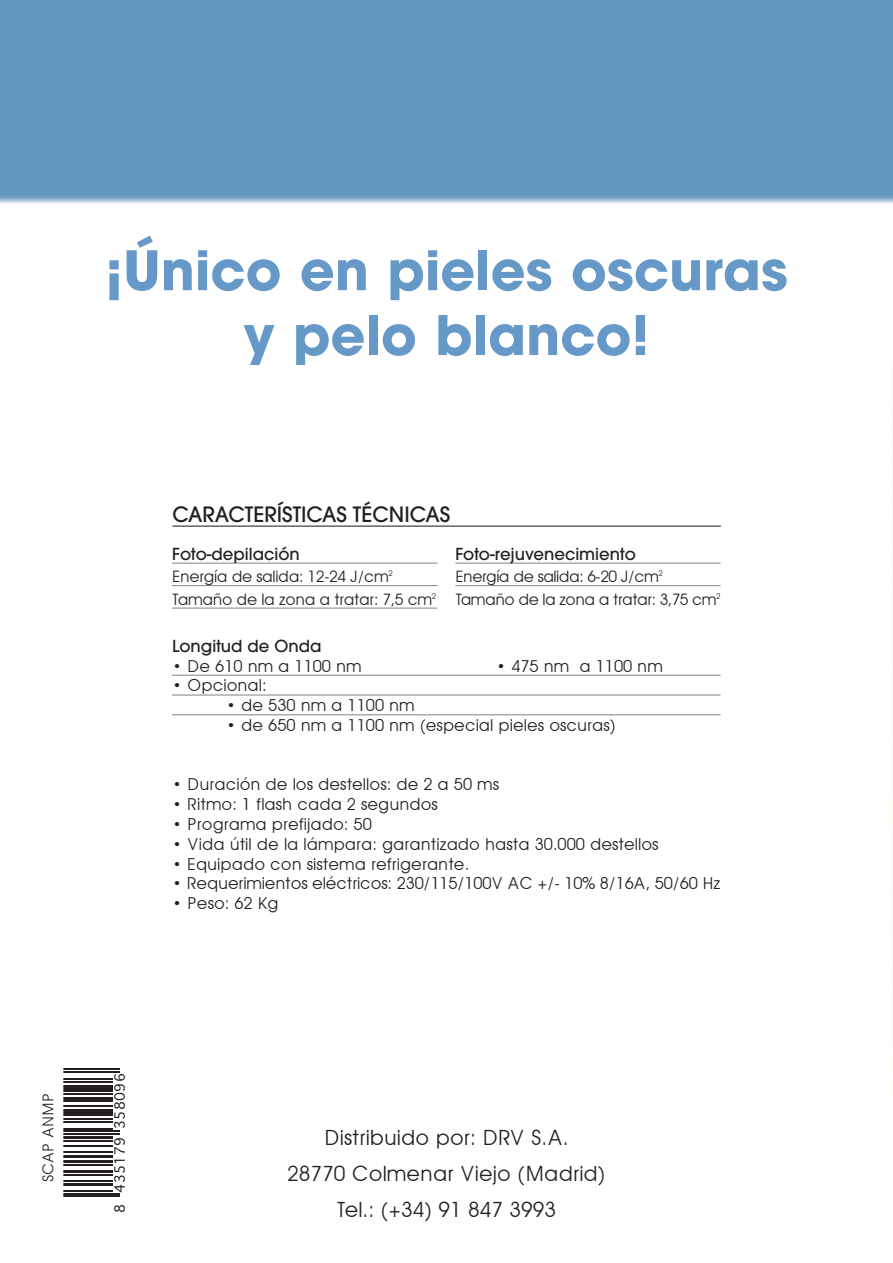
<style>
.page{position:relative;width:893px;height:1263px;background:#fff}
.page>*{position:absolute;margin:0;border:0;box-sizing:border-box;transform-origin:0 0}
.t1{font:700 54px/64.8px "Avant Garde";color:#6799c8;text-align:center}
.t2{font:21px/36px "Avant Garde";color:#231f20;text-align:center}
.t3{font:500 21px "Avant Garde";color:#231f20}
.t4{font:16.5px "Avant Garde";color:#231f20}
.t5{font:500 16.5px "Avant Garde";color:#231f20}
.t6{font:15.75px/22.5px "Avant Garde";letter-spacing:-.035em;color:#231f20}
.t7{font:15px "Avant Garde";color:#231f20}
.t8{font:13.5px "Geneva";letter-spacing:.035em;color:#231f20}
</style>
<div class="page">
<img style="left:0;top:0;width:892px;height:716px">
<hr style="left:172px;top:675px;width:548px;height:1px;background:#808285">
<hr style="left:172px;top:695px;width:548px;height:1px;background:#808285">
<hr style="left:172px;top:714px;width:548px;height:1px;background:#808285">
<hr style="left:172px;top:526px;width:548px;height:1px;background:#231f20">
<hr style="left:172px;top:563px;width:265px;height:1px;background:#808285">
<hr style="left:172px;top:585px;width:265px;height:1px;background:#808285">
<hr style="left:172px;top:608px;width:265px;height:1px;background:#808285">
<hr style="left:455px;top:563px;width:265px;height:1px;background:#808285">
<hr style="left:455px;top:585px;width:265px;height:1px;background:#808285">
<hr style="left:63px;top:1196px;width:56px;height:1px;background:#231f20">
<hr style="left:63px;top:1193px;width:56px;height:1px;background:#231f20">
<hr style="left:63px;top:1190px;width:50px;height:2px;background:#231f20">
<hr style="left:63px;top:1183px;width:50px;height:3px;background:#231f20">
<hr style="left:63px;top:1181px;width:50px;height:1px;background:#231f20">
<hr style="left:63px;top:1174px;width:50px;height:1px;background:#231f20">
<hr style="left:63px;top:1170px;width:50px;height:3px;background:#231f20">
<hr style="left:63px;top:1165px;width:50px;height:1px;background:#231f20">
<hr style="left:63px;top:1161px;width:50px;height:2px;background:#231f20">
<hr style="left:63px;top:1155px;width:50px;height:3px;background:#231f20">
<hr style="left:63px;top:1151px;width:50px;height:1px;background:#231f20">
<hr style="left:63px;top:1146px;width:50px;height:1px;background:#231f20">
<hr style="left:63px;top:1140px;width:50px;height:2px;background:#231f20">
<hr style="left:63px;top:1136px;width:50px;height:3px;background:#231f20">
<hr style="left:63px;top:1134px;width:56px;height:1px;background:#231f20">
<hr style="left:63px;top:1131px;width:56px;height:1px;background:#231f20">
<hr style="left:63px;top:1128px;width:50px;height:1px;background:#231f20">
<hr style="left:63px;top:1121px;width:50px;height:2px;background:#231f20">
<hr style="left:63px;top:1119px;width:50px;height:1px;background:#231f20">
<hr style="left:63px;top:1112px;width:50px;height:4px;background:#231f20">
<hr style="left:63px;top:1109px;width:50px;height:2px;background:#231f20">
<hr style="left:63px;top:1105px;width:50px;height:2px;background:#231f20">
<hr style="left:63px;top:1097px;width:50px;height:4px;background:#231f20">
<hr style="left:63px;top:1093px;width:50px;height:1px;background:#231f20">
<hr style="left:63px;top:1088px;width:50px;height:4px;background:#231f20">
<hr style="left:63px;top:1085px;width:50px;height:1px;background:#231f20">
<hr style="left:63px;top:1081px;width:50px;height:1px;background:#231f20">
<hr style="left:63px;top:1078px;width:50px;height:2px;background:#231f20">
<hr style="left:63px;top:1071px;width:56px;height:2px;background:#231f20">
<hr style="left:63px;top:1069px;width:56px;height:1px;background:#231f20">
<h1 class="t1" style="left:105px;top:243px;width:684px">¡Único en pieles oscuras y pelo blanco!</h1>
<p class="t3" style="left:172px;top:506px;width:279px">CARACTERÍSTICAS TÉCNICAS</p>
<p class="t5" style="left:172px;top:547px;width:129px">Foto-depilación</p>
<p class="t6" style="left:172px;top:566px;width:266px">Energía de salida: 12-24 J/cm<sup>2<br></sup>Tamaño de la zona a tratar: 7,5 cm<sup>2</sup></p>
<p class="t5" style="left:455px;top:547px;width:182px">Foto-rejuvenecimiento</p>
<p class="t6" style="left:455px;top:566px;width:267px">Energía de salida: 6-20 J/cm<sup>2<br></sup>Tamaño de la zona a tratar: 3,75 cm<sup>2</sup></p>
<p class="t5" style="left:172px;top:640px;width:151px">Longitud de Onda</p>
<p class="t4" style="left:172px;top:658px;width:191px">• De 610 nm a 1100 nm</p>
<p class="t4" style="left:496px;top:658px;width:168px">• 475 nm a 1100 nm</p>
<p class="t4" style="left:172px;top:677px;width:96px">• Opcional:</p>
<p class="t4" style="left:226px;top:697px;width:190px">• de 530 nm a 1100 nm</p>
<p class="t4" style="left:226px;top:717px;width:391px">• de 650 nm a 1100 nm (especial pieles oscuras)</p>
<p class="t4" style="left:172px;top:776px;width:328px">• Duración de los destellos: de 2 a 50 ms</p>
<p class="t4" style="left:172px;top:796px;width:267px">• Ritmo: 1 flash cada 2 segundos</p>
<p class="t4" style="left:172px;top:816px;width:201px">• Programa prefijado: 50</p>
<p class="t4" style="left:172px;top:836px;width:488px">• Vida útil de la lámpara: garantizado hasta 30.000 destellos</p>
<p class="t4" style="left:172px;top:856px;width:298px">• Equipado con sistema refrigerante.</p>
<p class="t4" style="left:172px;top:875px;width:550px">• Requerimientos eléctricos: 230/115/100V AC +/- 10% 8/16A, 50/60 Hz</p>
<p class="t4" style="left:172px;top:895px;width:108px">• Peso: 62 Kg</p>
<p class="t7" style="left:41px;top:1182px;width:91px;rotate:-90deg">SCAP ANMP</p>
<p class="t8" style="left:111px;top:1213px;width:142px;rotate:-90deg">8 435179 358096</p>
<p class="t2" style="left:287px;top:1121px;width:320px">Distribuido por: DRV S.A.<br>28770 Colmenar Viejo (Madrid)<br>Tel.: (+34) 91 847 3993</p>
</div>
